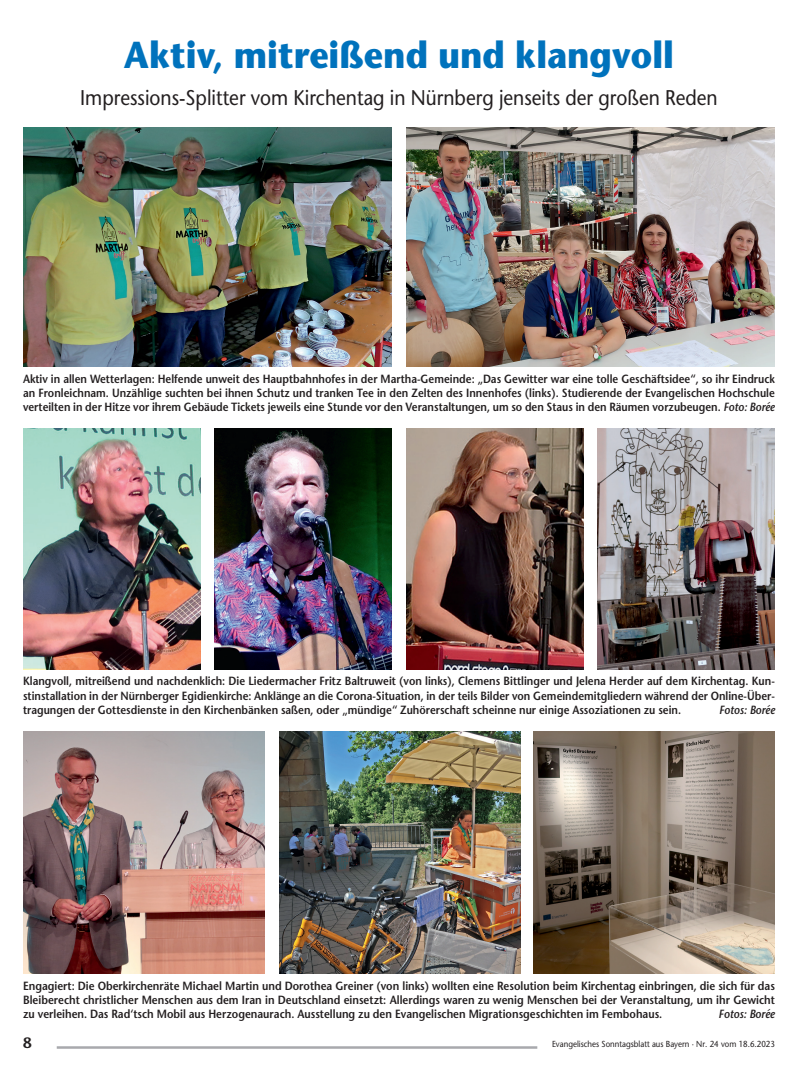
<style>
.page{position:relative;width:798px;height:1081px;background:#fff}
.page>*{position:absolute;margin:0;border:0;box-sizing:border-box;transform-origin:0 0}
.t1{font:700 37.5px "Stone Sans Std";color:#0072bc;scale:.9 1}
.t2{font:500 21.25px "Stone Sans Std";color:#231f20;scale:.9 1}
.t3{font:600 15px "Stone Sans Std";color:#231f20}
.t4{font:600 11.88px/14.4px "Stone Sans Std";color:#231f20;text-align:justify;scale:.89 1}
.t5{font:600 11.88px/14.4px "Stone Sans Std";color:#231f20;text-align:justify;scale:.9 1}
.t6{font:italic 600 11.88px "Stone Sans Std";color:#231f20;scale:.9 1}
.t7{font:italic 600 11.88px "Stone Sans Std";color:#231f20;scale:.89 1}
.t8{font:500 8.75px "Stone Sans Std";color:#231f20;scale:.9 1}
.s1{font-style:italic}
</style>
<div class="page">
<hr style="left:57px;top:1046px;width:480px;height:2px;background:#a8a9ad">
<img style="left:23px;top:128px;width:369px;height:239px">
<img style="left:23px;top:731px;width:241px;height:243px">
<img style="left:533px;top:731px;width:241px;height:243px">
<img style="left:406px;top:128px;width:368px;height:239px">
<img style="left:23px;top:428px;width:177px;height:241px">
<img style="left:214px;top:428px;width:178px;height:241px">
<img style="left:597px;top:428px;width:177px;height:241px">
<img style="left:406px;top:428px;width:177px;height:241px">
<img style="left:279px;top:731px;width:241px;height:243px">
<h1 class="t1" style="left:124px;top:33px;width:612px">Aktiv, mitreißend und klangvoll</h1>
<h2 class="t2" style="left:80px;top:85px;width:709px">Impressions-Splitter vom Kirchentag in Nürnberg jenseits der großen Reden</h2>
<p class="t4" style="left:23px;top:371px;width:846px">Aktiv in allen Wetterlagen: Helfende unweit des Hauptbahnhofes in der Martha-Gemeinde: „Das Gewitter war eine tolle Geschäftsidee“, so ihr Eindruck an Fronleichnam. Unzählige suchten bei ihnen Schutz und tranken Tee in den Zelten des Innenhofes (links). Studierende der Evangelischen Hochschule verteilten in der Hitze vor ihrem Gebäude Tickets jeweils eine Stunde vor den Veranstaltungen, um so den Staus in den Räumen vorzubeugen. <span class="s1">Foto: Borée</span></p>
<p class="t4" style="left:23px;top:674px;width:846px">Klangvoll, mitreißend und nachdenklich: Die Liedermacher Fritz Baltruweit (von links), Clemens Bittlinger und Jelena Herder auf dem Kirchentag. Kun&shy;stinstallation in der Nürnberger Egidienkirche: Anklänge an die Corona-Situation, in der teils Bilder von Gemeindemitgliedern während der Online-Über&shy;tragungen der Gottesdienste in den Kirchenbänken saßen, oder „mündige“ Zuhörerschaft scheinne nur einige Assoziationen zu sein.</p>
<p class="t7" style="left:719px;top:703px;width:64px">Fotos: Borée</p>
<p class="t5" style="left:23px;top:978px;width:836px">Engagiert: Die Oberkirchenräte Michael Martin und Dorothea Greiner (von links) wollten eine Resolution beim Kirchentag einbringen, die sich für das Bleiberecht christlicher Menschen aus dem Iran in Deutschland einsetzt: Allerdings waren zu wenig Menschen bei der Veranstaltung, um ihr Gewicht zu verleihen. Das Rad‘tsch Mobil aus Herzogenaurach. Ausstellung zu den Evangelischen Migrationsgeschichten im Fembohaus.</p>
<p class="t6" style="left:718px;top:1007px;width:64px">Fotos: Borée</p>
<p class="t3" style="left:23px;top:1033px;width:10px">8</p>
<p class="t8" style="left:552px;top:1039px;width:249px">Evangelisches Sonntagsblatt aus Bayern · Nr. 24 vom 18.6.2023</p>
</div>
